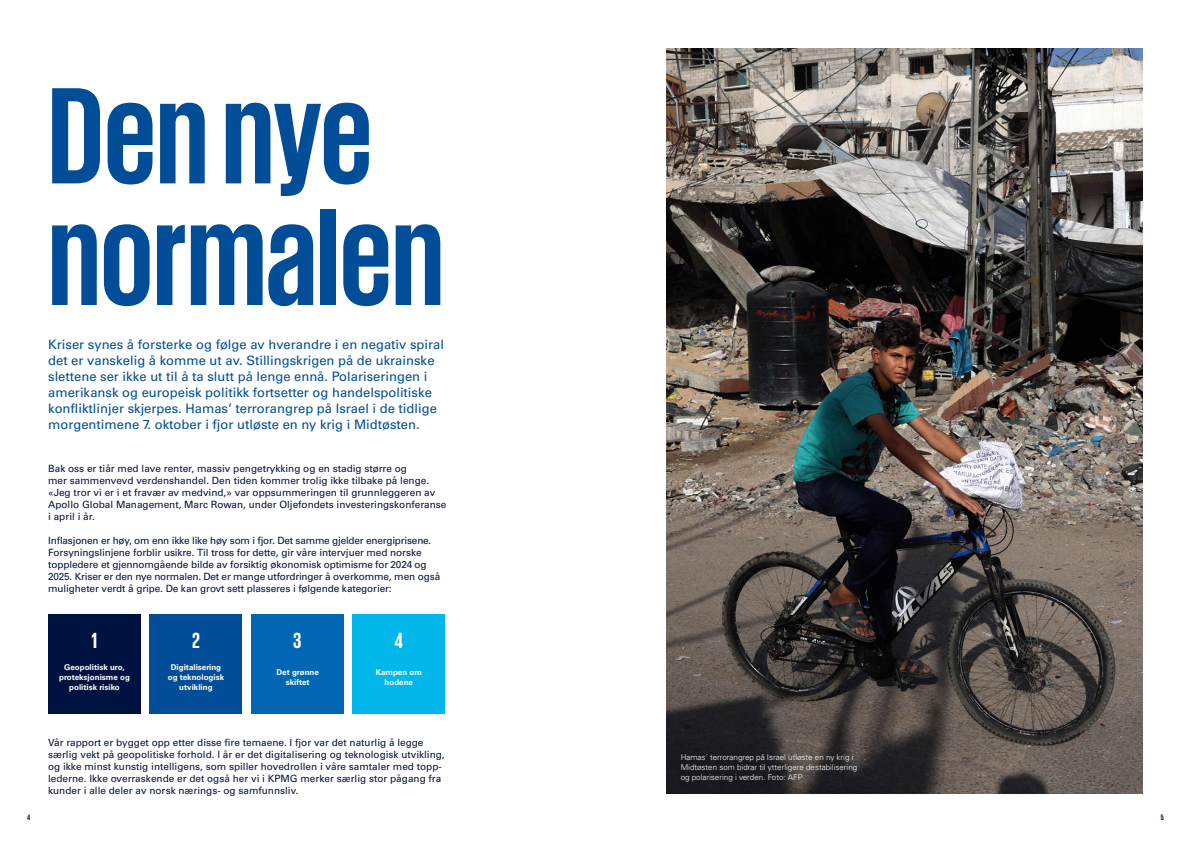
<style>
.page{position:relative;width:1191px;height:842px;background:#fff}
.page>*{position:absolute;margin:0;border:0;box-sizing:border-box;transform-origin:0 0}
.t1{font:700 140.3px "KPMG";color:#014d97}
.t2{font:700 22.4px "KPMG";color:#fff}
.t3{font:13px/16px "Universfor KPMG";color:#014d97}
.t4{font:10px/12px "Universfor KPMG";color:#001340}
.t5{font:300 8px/9.6px "Universfor KPMG";color:#fff}
.t6{font:700 8px/10px "Universfor KPMG";color:#fff;text-align:center}
.t7{font:700 8px "KPMG";color:#001340}
</style>
<div class="page">
<img style="left:666px;top:48px;width:476px;height:746px">
<div style="left:48px;top:614px;width:93px;height:100px;background:#001340"></div>
<div style="left:150px;top:614px;width:92px;height:100px;background:#014d97"></div>
<div style="left:251px;top:614px;width:93px;height:100px;background:#0166b3"></div>
<div style="left:352px;top:614px;width:93px;height:100px;background:#00b6ea"></div>
<p class="t1" style="left:48px;top:65px;width:326px">Den nye</p>
<p class="t1" style="left:48px;top:187px;width:397px">normalen</p>
<p class="t3" style="left:48px;top:336px;width:397px">Kriser synes å forsterke og følge av hverandre i en negativ spiral det er vanskelig å komme ut av. Stillingskrigen på de ukrainske slettene ser ikke ut til å ta slutt på lenge ennå. Polariseringen i amerikansk og europeisk politikk fortsetter og handelspolitiske konfliktlinjer skjerpes. Hamas’ terrorangrep på Israel i de tidlige morgentimene 7. oktober i fjor utløste en ny krig i Midtøsten.</p>
<p class="t4" style="left:48px;top:462px;width:400px">Bak oss er tiår med lave renter, massiv pengetrykking og en stadig større og<br>mer sammenvevd verdenshandel. Den tiden kommer trolig ikke tilbake på lenge. «Jeg tror vi er i et fravær av medvind,» var oppsummeringen til grunnleggeren av Apollo Global Management, Marc Rowan, under Oljefondets investeringskonferanse i april i år.</p>
<p class="t4" style="left:48px;top:534px;width:393px">Inflasjonen er høy, om enn ikke like høy som i fjor. Det samme gjelder energiprisene.<br>Forsyningslinjene forblir usikre. Til tross for dette, gir våre intervjuer med norske toppledere et gjennomgående bilde av forsiktig økonomisk optimisme for 2024 og 2025. Kriser er den nye normalen. Det er mange utfordringer å overkomme, men også muligheter verdt å gripe. De kan grovt sett plasseres i følgende kategorier:</p>
<p class="t2" style="left:92px;top:629px;width:7px">1</p>
<p class="t2" style="left:192px;top:629px;width:9px">2</p>
<p class="t2" style="left:293px;top:629px;width:10px">3</p>
<p class="t2" style="left:394px;top:629px;width:10px">4</p>
<p class="t6" style="left:59px;top:662px;width:72px">Geopolitisk uro, proteksjonisme og politisk risiko</p>
<p class="t6" style="left:171px;top:662px;width:52px">Digitalisering</p>
<p class="t6" style="left:168px;top:672px;width:58px">og teknologisk</p>
<p class="t6" style="left:179px;top:682px;width:35px">utvikling</p>
<p class="t6" style="left:276px;top:667px;width:44px">Det grønne</p>
<p class="t6" style="left:286px;top:677px;width:25px">skiftet</p>
<p class="t6" style="left:376px;top:667px;width:48px">Kampen om</p>
<p class="t6" style="left:385px;top:677px;width:30px">hodene</p>
<p class="t4" style="left:48px;top:736px;width:398px">Vår rapport er bygget opp etter disse fire temaene. I fjor var det naturlig å legge særlig vekt på geopolitiske forhold. I år er det digitalisering og teknologisk utvikling, og ikke minst kunstig intelligens, som spiller hovedrollen i våre samtaler med topp&shy;lederne. Ikke overraskende er det også her vi i KPMG merker særlig stor pågang fra kunder i alle deler av norsk nærings- og samfunnsliv.</p>
<p class="t5" style="left:680px;top:753px;width:178px">Hamas´ terrorangrep på Israel utløste en ny krig i<br>Midtøsten som bidrar til ytterligere destabilisering og polarisering i verden. Foto: AFP</p>
<p class="t7" style="left:27px;top:813px;width:5px">4</p>
<p class="t7" style="left:1161px;top:813px;width:5px">5</p>
</div>
